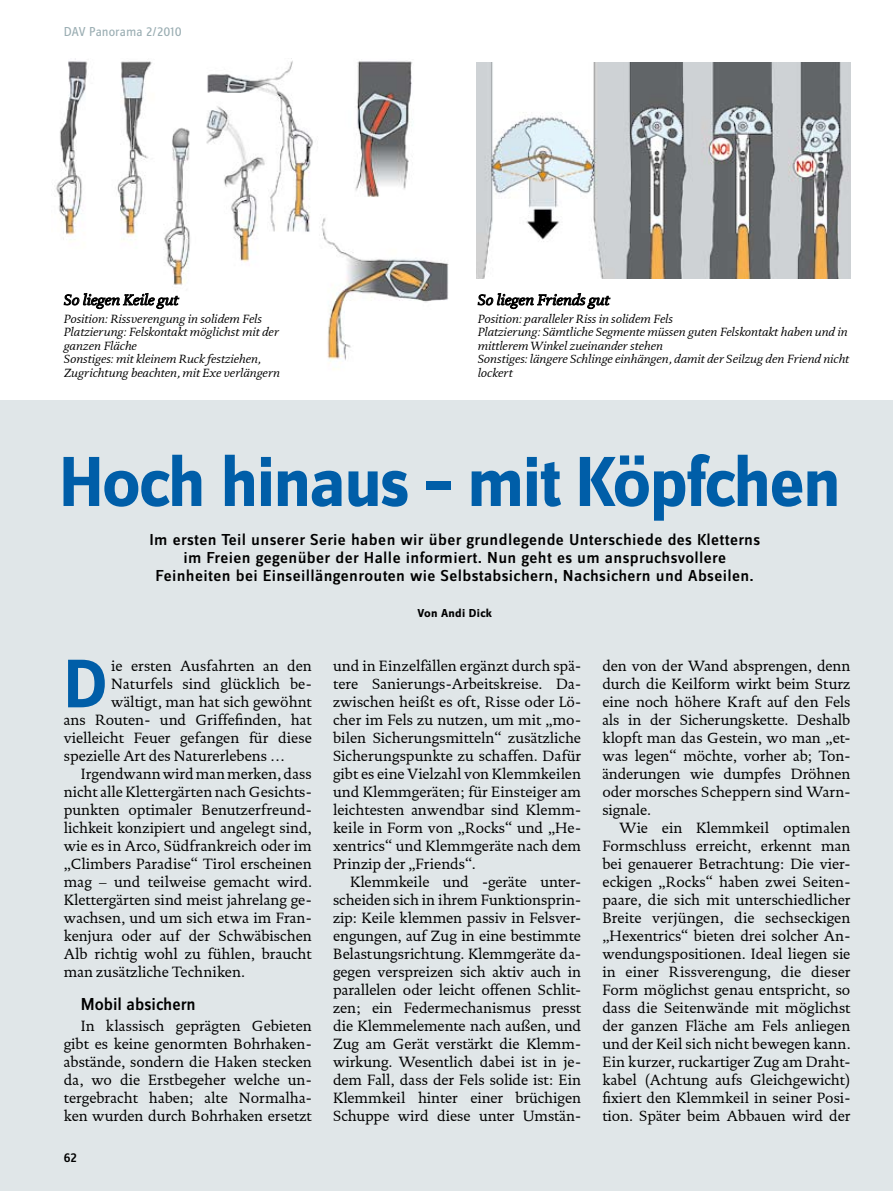
<style>
.page{position:relative;width:893px;height:1191px;background:#fff}
.page>*{position:absolute;margin:0;border:0;box-sizing:border-box;transform-origin:0 0}
.t1{font:700 73.5px "Zine Sans Dis";letter-spacing:-.025em;color:#005ea8}
.t2{font:700 71.4px "Zine Sans Dis";color:#005ea8}
.t3{font:500 18px "Zine Sans Dis";color:#000}
.t4{font:500 16.5px/18px "Zine Sans Dis";letter-spacing:.02em;color:#000;text-align:center;scale:1.05 1}
.t5{font:15px/18px "DTL Documenta ST";color:#000;text-align:justify}
.t6{font:italic 15px "DTL Documenta ST";color:#000}
.t7{font:13.5px "Zine Sans Dis";color:#9baeb3}
.t8{font:500 13.5px "Zine Sans Dis";color:#000}
.t9{font:italic 12px/13.5px "DTL Documenta ST";color:#000}
.t10{font:700 12px "Zine Sans Dis";letter-spacing:.02em;color:#000;scale:1.05 1}
</style>
<div class="page">
<div style="left:0;top:401px;width:893px;height:790px;background:#e0e6e8"></div>
<img style="left:56px;top:59px;width:393px;height:311px">
<svg style="left:64px;top:292px;width:115px;height:17px"></svg>
<svg style="left:478px;top:293px;width:132px;height:16px"></svg>
<img style="left:477px;top:62px;width:373px;height:216px">
<p class="t7" style="left:64px;top:25px;width:119px">DAV Panorama 2/2010</p>
<p class="t6" style="left:64px;top:291px;width:116px">So liegen Keile gut</p>
<p class="t9" style="left:64px;top:312px;width:218px">Position: Rissverengung in solidem Fels Platzierung: Felskontakt möglichst mit der ganzen Fläche<br>Sonstiges: mit kleinem Ruck festziehen, Zugrichtung beachten, mit Exe verlängern</p>
<p class="t6" style="left:478px;top:291px;width:133px">So liegen Friends gut</p>
<p class="t9" style="left:478px;top:312px;width:373px">Position: paralleler Riss in solidem Fels<br>Platzierung: Sämtliche Segmente müssen guten Felskontakt haben und in mittlerem Winkel zueinander stehen<br>Sonstiges: längere Schlinge einhängen, damit der Seilzug den Friend nicht lockert</p>
<h1 class="t1" style="left:59px;top:443px;width:783px">Hoch hinaus – mit Köpfchen</h1>
<p class="t4" style="left:149px;top:531px;width:583px">Im ersten Teil unserer Serie haben wir über grundlegende Unterschiede des Kletterns im Freien gegenüber der Halle informiert. Nun geht es um anspruchsvollere<br>Feinheiten bei Einseillängenrouten wie Selbstabsichern, Nachsichern und Abseilen.</p>
<p class="t10" style="left:417px;top:606px;width:73px">Von Andi Dick</p>
<p class="t5" style="left:111px;top:657px;width:202px">ie ersten Ausfahrten an den</p>
<p class="t5" style="left:111px;top:675px;width:202px">Naturfels sind glücklich be-</p>
<p class="t5" style="left:111px;top:693px;width:202px">wältigt, man hat sich gewöhnt</p>
<p class="t5" style="left:64px;top:711px;width:250px">ans Routen- und Griffefinden, hat</p>
<p class="t5" style="left:64px;top:729px;width:250px">vielleicht Feuer gefangen für diese</p>
<p class="t5" style="left:64px;top:747px;width:223px">spezielle Art des Naturerlebens …</p>
<p class="t5" style="left:81px;top:765px;width:233px">Irgendwann wird man merken, dass</p>
<p class="t5" style="left:64px;top:783px;width:250px">nicht alle Klettergärten nach Gesichts-</p>
<p class="t5" style="left:64px;top:801px;width:250px">punkten optimaler Benutzerfreund-</p>
<p class="t5" style="left:64px;top:819px;width:250px">lichkeit konzipiert und angelegt sind,</p>
<p class="t5" style="left:64px;top:837px;width:250px">wie es in Arco, Südfrankreich oder im</p>
<p class="t5" style="left:64px;top:855px;width:249px">„Climbers Paradise“ Tirol erscheinen</p>
<p class="t5" style="left:64px;top:873px;width:250px">mag – und teilweise gemacht wird.</p>
<p class="t5" style="left:64px;top:891px;width:250px">Klettergärten sind meist jahrelang ge-</p>
<p class="t5" style="left:64px;top:909px;width:250px">wachsen, und um sich etwa im Fran-</p>
<p class="t5" style="left:64px;top:927px;width:250px">kenjura oder auf der Schwäbischen</p>
<p class="t5" style="left:64px;top:945px;width:250px">Alb richtig wohl zu fühlen, braucht</p>
<p class="t5" style="left:64px;top:963px;width:183px">man zusätzliche Techniken.</p>
<p class="t3" style="left:81px;top:994px;width:116px">Mobil absichern</p>
<p class="t5" style="left:64px;top:1017px;width:250px;text-indent:17px">In klassisch geprägten Gebieten gibt es keine genormten Bohrhaken&shy;abstände, sondern die Haken stecken da, wo die Erstbegeher welche un&shy;tergebracht haben; alte Normalha&shy;ken wurden durch Bohrhaken ersetzt</p>
<h2 class="t2" style="left:64px;top:646px;width:45px">D</h2>
<p class="t8" style="left:64px;top:1150px;width:15px">62</p>
<p class="t5" style="left:333px;top:657px;width:250px">und in Einzelfällen ergänzt durch spä&shy;tere Sanierungs-Arbeitskreise. Da&shy;zwischen heißt es oft, Risse oder Lö&shy;cher im Fels zu nutzen, um mit „mo&shy;bilen Sicherungsmitteln“ zusätzliche Sicherungspunkte zu schaffen. Dafür gibt es eine Vielzahl von Klemmkeilen und Klemmgeräten; für Einsteiger am leichtesten anwendbar sind Klemm&shy;keile in Form von „Rocks“ und „He&shy;xentrics“ und Klemmgeräte nach dem Prinzip der „Friends“.</p>
<p class="t5" style="left:333px;top:873px;width:250px;text-indent:17px">Klemmkeile und -geräte unter&shy;scheiden sich in ihrem Funktionsprin&shy;zip: Keile klemmen passiv in Felsver&shy;engungen, auf Zug in eine bestimmte Belastungsrichtung. Klemmgeräte da&shy;gegen verspreizen sich aktiv auch in parallelen oder leicht offenen Schlit&shy;zen; ein Federmechanismus presst die Klemmelemente nach außen, und Zug am Gerät verstärkt die Klemm&shy;wirkung. Wesentlich dabei ist in je&shy;dem Fall, dass der Fels solide ist: Ein Klemmkeil hinter einer brüchigen Schuppe wird diese unter Umstän-</p>
<p class="t5" style="left:602px;top:657px;width:250px">den von der Wand absprengen, denn durch die Keilform wirkt beim Sturz eine noch höhere Kraft auf den Fels als in der Sicherungskette. Deshalb klopft man das Gestein, wo man „et&shy;was legen“ möchte, vorher ab; Ton&shy;änderungen wie dumpfes Dröhnen oder morsches Scheppern sind Warn&shy;signale.</p>
<p class="t5" style="left:602px;top:819px;width:250px;text-indent:17px">Wie ein Klemmkeil optimalen Formschluss erreicht, erkennt man bei genauerer Betrachtung: Die vier&shy;eckigen „Rocks“ haben zwei Seiten&shy;paare, die sich mit unterschiedlicher Breite verjüngen, die sechseckigen „Hexentrics“ bieten drei solcher An&shy;wendungspositionen. Ideal liegen sie in einer Rissverengung, die dieser Form möglichst genau entspricht, so dass die Seitenwände mit möglichst der ganzen Fläche am Fels anliegen und der Keil sich nicht bewegen kann.<br>Ein kurzer, ruckartiger Zug am Draht&shy;kabel (Achtung aufs Gleichgewicht) fixiert den Klemmkeil in seiner Posi&shy;tion. Später beim Abbauen wird der</p>
</div>
